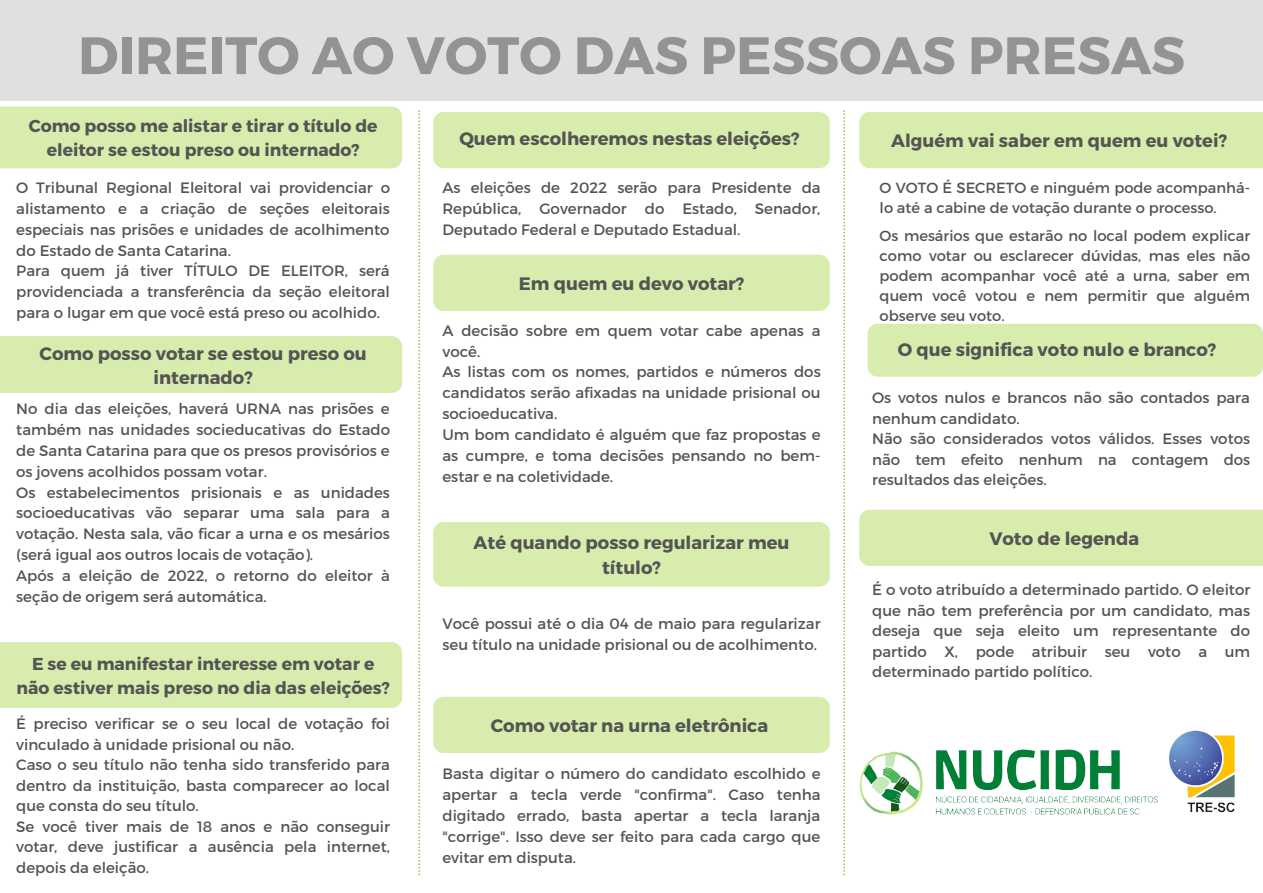
<style>
.page{position:relative;width:1263px;height:893px;background:#fff}
.page>*{position:absolute;margin:0;border:0;box-sizing:border-box;transform-origin:0 0}
.t1{font:700 52.5px "Montserrat";color:#949393}
.t2{font:700 18px/24.8px "Montserrat";color:#545454;text-align:center}
.t3{font:700 17.25px/23.6px "Montserrat";color:#545454;text-align:center}
.t4{font:15px/20.9px "Montserrat";color:#545454;text-align:justify}
.t5{font:14.7px/20.1px "Montserrat";color:#545454}
</style>
<div class="page">
<div style="left:0;top:0;width:1263px;height:101px;background:#e0e0e0"></div>
<svg style="left:418px;top:110px;width:2px;height:765px"></svg>
<svg style="left:843px;top:110px;width:2px;height:765px"></svg>
<div style="left:0;top:106px;width:402px;height:62px;background:#d8edad"></div>
<div style="left:859px;top:112px;width:404px;height:56px;background:#d8edad"></div>
<div style="left:0;top:336px;width:402px;height:57px;background:#d8edad"></div>
<div style="left:433px;top:255px;width:397px;height:56px;background:#d8edad;border-radius:11px"></div>
<div style="left:433px;top:112px;width:397px;height:56px;background:#d8edad;border-radius:11px"></div>
<div style="left:0;top:642px;width:402px;height:66px;background:#d8edad"></div>
<div style="left:433px;top:522px;width:397px;height:64px;background:#d8edad;border-radius:11px"></div>
<div style="left:433px;top:697px;width:397px;height:56px;background:#d8edad;border-radius:11px"></div>
<div style="left:867px;top:324px;width:396px;height:53px;background:#d8edad;border-radius:10px"></div>
<div style="left:859px;top:510px;width:404px;height:56px;background:#d8edad"></div>
<img style="left:844px;top:725px;width:303px;height:118px">
<img style="left:1147px;top:730px;width:88px;height:83px">
<p class="t1" style="left:78px;top:21px;width:1108px">DIREITO AO VOTO DAS PESSOAS PRESAS</p>
<p class="t3" style="left:29px;top:113px;width:350px">Como posso me alistar e tirar o título de eleitor se estou preso ou internado?</p>
<p class="t4" style="left:16px;top:177px;width:375px">O Tribunal Regional Eleitoral vai providenciar o alistamento e a criação de seções eleitorais especiais nas prisões e unidades de acolhimento do Estado de Santa Catarina.</p>
<p class="t4" style="left:16px;top:260px;width:375px">Para quem já tiver TÍTULO DE ELEITOR, será providenciada a transferência da seção eleitoral para o lugar em que você está preso ou acolhido.</p>
<p class="t2" style="left:40px;top:340px;width:329px">Como posso votar se estou preso ou internado?</p>
<p class="t4" style="left:16px;top:398px;width:375px">No dia das eleições, haverá URNA nas prisões e também nas unidades socieducativas do Estado de Santa Catarina para que os presos provisórios e os jovens acolhidos possam votar.</p>
<p class="t4" style="left:16px;top:481px;width:375px">Os estabelecimentos prisionais e as unidades socioeducativas vão separar uma sala para a votação. Nesta sala, vão ficar a urna e os mesários (será igual aos outros locais de votação).</p>
<p class="t4" style="left:16px;top:564px;width:375px">Após a eleição de 2022, o retorno do eleitor à seção de origem será automática.</p>
<p class="t3" style="left:17px;top:651px;width:375px">E se eu manifestar interesse em votar e não estiver mais preso no dia das eleições?</p>
<p class="t4" style="left:16px;top:713px;width:375px;line-height:20.5px">É preciso verificar se o seu local de votação foi vinculado à unidade prisional ou não.</p>
<p class="t4" style="left:16px;top:754px;width:375px;line-height:20.5px">Caso o seu título não tenha sido transferido para dentro da instituição, basta comparecer ao local que consta do seu título.</p>
<p class="t4" style="left:16px;top:815px;width:375px;line-height:20.5px">Se você tiver mais de 18 anos e não conseguir votar, deve justificar a ausência pela internet, depois da eleição.</p>
<p class="t2" style="left:459px;top:125px;width:342px">Quem escolheremos nestas eleições?</p>
<p class="t4" style="left:442px;top:177px;width:380px">As eleições de 2022 serão para Presidente da República, Governador do Estado, Senador, Deputado Federal e Deputado Estadual.</p>
<p class="t2" style="left:519px;top:270px;width:227px">Em quem eu devo votar?</p>
<p class="t4" style="left:442px;top:319px;width:380px">A decisão sobre em quem votar cabe apenas a você.</p>
<p class="t4" style="left:442px;top:361px;width:380px">As listas com os nomes, partidos e números dos candidatos serão afixadas na unidade prisional ou socioeducativa.</p>
<p class="t4" style="left:442px;top:423px;width:379px">Um bom candidato é alguém que faz propostas e as cumpre, e toma decisões pensando no bem&shy;estar e na coletividade.</p>
<p class="t2" style="left:474px;top:529px;width:317px">Até quando posso regularizar meu título?</p>
<p class="t4" style="left:442px;top:613px;width:380px">Você possui até o dia 04 de maio para regularizar seu título na unidade prisional ou de acolhimento.</p>
<p class="t2" style="left:491px;top:712px;width:279px">Como votar na urna eletrônica</p>
<p class="t4" style="left:442px;top:763px;width:380px">Basta digitar o número do candidato escolhido e apertar a tecla verde "confirma". Caso tenha digitado errado, basta apertar a tecla laranja "corrige". Isso deve ser feito para cada cargo que evitar em disputa.</p>
<p class="t2" style="left:891px;top:128px;width:337px">Alguém vai saber em quem eu votei?</p>
<p class="t5" style="left:880px;top:176px;width:372px">O VOTO É SECRETO e ninguém pode acompanhá&shy;lo até a cabine de votação durante o processo.</p>
<p class="t5" style="left:880px;top:224px;width:372px;text-align:justify">Os mesários que estarão no local podem explicar como votar ou esclarecer dúvidas, mas eles não podem acompanhar você até a urna, saber em quem você votou e nem permitir que alguém observe seu voto.</p>
<p class="t2" style="left:898px;top:337px;width:320px">O que significa voto nulo e branco?</p>
<p class="t4" style="left:872px;top:387px;width:379px;line-height:20.5px">Os votos nulos e brancos não são contados para nenhum candidato.</p>
<p class="t4" style="left:872px;top:428px;width:380px;line-height:20.5px">Não são considerados votos válidos. Esses votos não tem efeito nenhum na contagem dos resultados das eleições.</p>
<p class="t2" style="left:989px;top:525px;width:151px">Voto de legenda</p>
<p class="t4" style="left:872px;top:579px;width:380px;line-height:20.5px">É o voto atribuído a determinado partido. O eleitor que não tem preferência por um candidato, mas deseja que seja eleito um representante do partido X, pode atribuir seu voto a um determinado partido político.</p>
</div>
